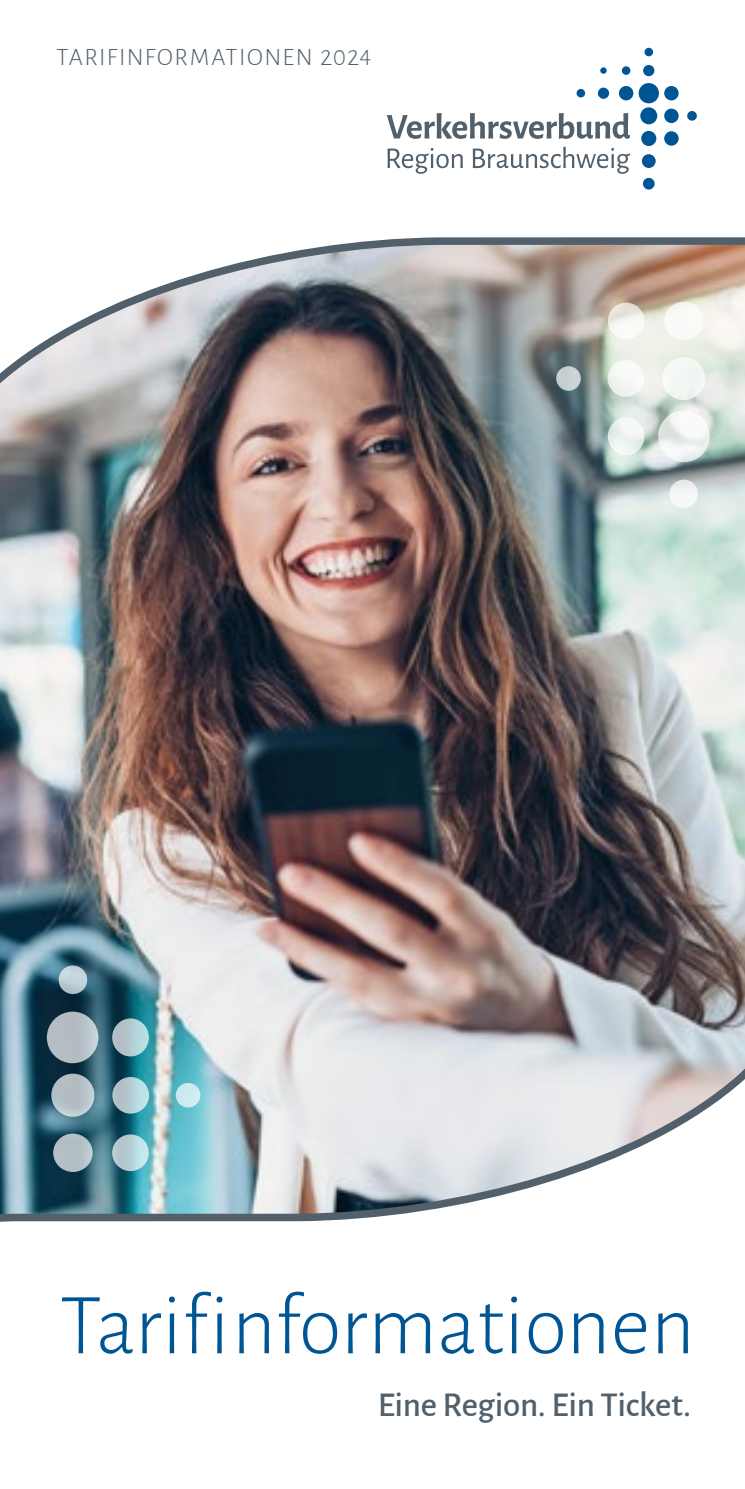
<style>
.page{position:relative;width:745px;height:1489px;background:#fff}
.page>*{position:absolute;margin:0;border:0;box-sizing:border-box;transform-origin:0 0}
.t1{font:300 87.5px "Alegreya Sans";color:#005594}
.t2{font:500 35px "Alegreya Sans";letter-spacing:-.01em;color:#52606b}
.t3{font:300 25px "Alegreya Sans";letter-spacing:.06em;color:#52606b}
</style>
<div class="page">
<img style="left:0;top:408px;width:744px;height:634px">
<svg style="left:0;top:1042px;width:744px;height:180px"></svg>
<img style="left:0;top:237px;width:744px;height:171px">
<div style="left:47px;top:1011px;width:51px;height:52px;background:linear-gradient(to right,#afb6bc,#becad0);border-radius:50%"></div>
<svg style="left:51px;top:1073px;width:43px;height:43px"></svg>
<svg style="left:53px;top:1133px;width:40px;height:38px"></svg>
<div style="left:176px;top:1082px;width:24px;height:25px;background:#cdeaef;border-radius:50%"></div>
<div style="left:59px;top:965px;width:28px;height:28px;background:linear-gradient(to bottom,#c4d8df,#b9c6cd);border-radius:50%"></div>
<svg style="left:112px;top:1018px;width:37px;height:38px"></svg>
<svg style="left:112px;top:1076px;width:37px;height:37px"></svg>
<svg style="left:112px;top:1134px;width:37px;height:36px"></svg>
<svg style="left:657px;top:410px;width:52px;height:52px;fill:#f2f6f5"></svg>
<div style="left:661px;top:357px;width:43px;height:43px;background:#f3f7f4;border-radius:50%"></div>
<div style="left:663px;top:302px;width:40px;height:38px;background:#f9faf7;border-radius:50%"></div>
<div style="left:556px;top:366px;width:24px;height:25px;background:#c9d0d2;border-radius:50%"></div>
<div style="left:669px;top:479px;width:28px;height:29px;background:linear-gradient(to right,#eceff0,#f3f6f6);border-radius:50%"></div>
<svg style="left:607px;top:417px;width:37px;height:38px"></svg>
<div style="left:607px;top:360px;width:37px;height:37px;background:#f5f9f6;border-radius:50%"></div>
<svg style="left:607px;top:302px;width:37px;height:37px"></svg>
<svg style="left:387px;top:147px;width:242px;height:27px"></svg>
<svg style="left:386px;top:113px;width:243px;height:26px"></svg>
<div style="left:638px;top:83px;width:20px;height:20px;background:#005594;border-radius:50%"></div>
<div style="left:640px;top:107px;width:16px;height:17px;background:#005594;border-radius:50%"></div>
<div style="left:640px;top:131px;width:16px;height:15px;background:#005594;border-radius:50%"></div>
<div style="left:641px;top:154px;width:14px;height:14px;background:#005594;border-radius:50%"></div>
<div style="left:642px;top:178px;width:12px;height:11px;background:#005594;border-radius:50%"></div>
<div style="left:618px;top:86px;width:15px;height:14px;background:#005594;border-radius:50%"></div>
<div style="left:576px;top:89px;width:8px;height:8px;background:#005594;border-radius:50%"></div>
<div style="left:597px;top:88px;width:11px;height:11px;background:#005594;border-radius:50%"></div>
<svg style="left:686px;top:111px;width:10px;height:10px"></svg>
<svg style="left:621px;top:66px;width:9px;height:9px"></svg>
<div style="left:644px;top:48px;width:8px;height:8px;background:#005594;border-radius:50%"></div>
<svg style="left:642px;top:65px;width:12px;height:11px"></svg>
<div style="left:600px;top:67px;width:6px;height:7px;background:#005594;border-radius:50%"></div>
<div style="left:663px;top:86px;width:15px;height:14px;background:#005594;border-radius:50%"></div>
<div style="left:663px;top:109px;width:15px;height:14px;background:#005594;border-radius:50%"></div>
<div style="left:663px;top:131px;width:15px;height:15px;background:#005594;border-radius:50%"></div>
<p class="t3" style="left:57px;top:41px;width:316px">TARIFINFORMATIONEN 2024</p>
<h1 class="t1" style="left:60px;top:1266px;width:636px">Tarifinformationen</h1>
<h2 class="t2" style="left:377px;top:1379px;width:314px">Eine Region. Ein Ticket.</h2>
</div>
